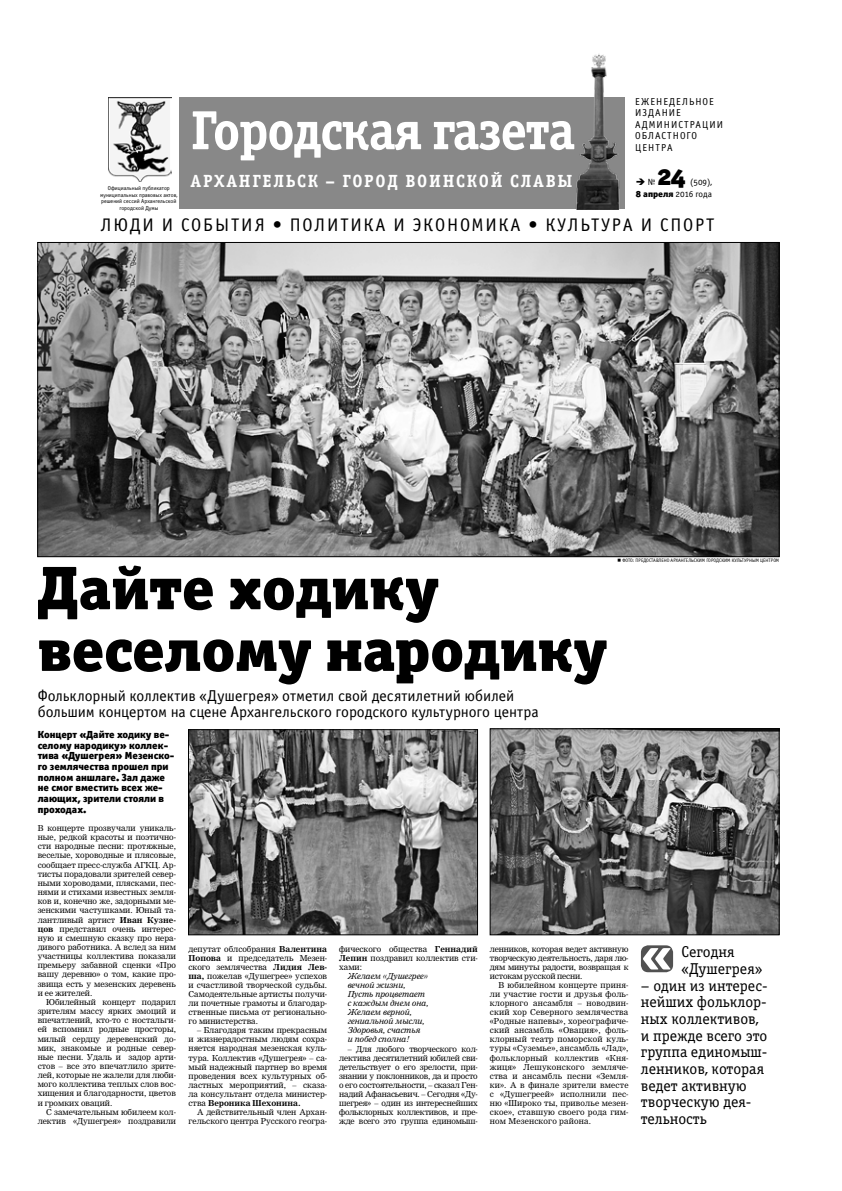
<style>
.page{position:relative;width:842px;height:1191px;background:#fff}
.page>*{position:absolute;margin:0;border:0;box-sizing:border-box;transform-origin:0 0}
.t1{font:61.6px/61.6px "Officina Serif Black OSC";color:#000}
.t2{font:55.3px "Officina Serif Bold C";letter-spacing:-.03em;color:#fff}
.t3{font:26px "Officina Sans Black OSC";color:#000}
.t4{font:18.3px "Officina Sans Book C";letter-spacing:.1em;color:#000}
.t5{font:17.7px "Officina Serif Bold C";letter-spacing:.1em;color:#fff}
.t6{font:15.8px/16.7px "Officina Serif Book OSC";color:#000}
.t7{font:15.8px/15.8px "Officina Sans Book OSC";letter-spacing:-.005em;color:#000}
.t8{font:10.3px/10.7px "Officina Sans Black C";color:#000}
.t9{font:10.1px/11.4px "Officina Sans Book C";letter-spacing:.1em;color:#000}
.t10{font:9px/12.2px "Officina Sans Book OSC";color:#000;text-align:right}
.t11{font:8px/9.1px "Nimrod Cyr";color:#000;text-align:justify}
.t12{font:8px/9.1px "Nimrod Cyr MT Inclined";color:#000}
.t13{font:5.8px/6.6px "Officina Sans Book C";color:#000;text-align:center}
.t14{font:5px "Officina Sans Book OSC";color:#000}
.s1{font-family:"Officina Sans Black OSC"}
.s2{font-weight:700}
</style>
<div class="page">
<div style="left:180px;top:97px;width:445px;height:112px;background:#888"></div>
<img style="left:108px;top:98px;width:63px;height:84px">
<img style="left:576px;top:54px;width:44px;height:155px">
<img style="left:492px;top:730px;width:285px;height:203px">
<div style="left:490px;top:728px;width:289px;height:207px;border:1px solid #000"></div>
<img style="left:190px;top:731px;width:286px;height:202px">
<div style="left:188px;top:729px;width:290px;height:206px;border:1px solid #000"></div>
<img style="left:40px;top:244px;width:737px;height:311px">
<svg style="left:641px;top:945px;width:32px;height:27px"></svg>
<svg style="left:642px;top:948px;width:29px;height:21px"></svg>
<p class="t9" style="left:635px;top:96px;width:89px">еженедельное издание администрации областного центра</p>
<h2 class="t2" style="left:191px;top:99px;width:386px">Городская газета</h2>
<h3 class="t5" style="left:191px;top:171px;width:383px">Архангельск – город воинской славы</h3>
<p class="t10" style="left:648px;top:176px;width:9px">№</p>
<h3 class="t3" style="left:657px;top:159px;width:29px">24</h3>
<p class="t10" style="left:636px;top:176px;width:78px">(509),<br><span class="s1">8 апреля</span> 2016 года</p>
<p class="t13" style="left:100px;top:185px;width:79px">Официальный публикатор муниципальных правовых актов, решений сессий Архангельской городской Думы</p>
<h3 class="t4" style="left:101px;top:215px;width:615px">люди и события • Политика и экономика • культура и спорт</h3>
<h1 class="t1" style="left:38px;top:557px;width:571px">Дайте ходику веселому народику</h1>
<h3 class="t7" style="left:38px;top:688px;width:502px">Фольклорный коллектив «Душегрея» отметил свой десятилетний юбилей большим концертом на сцене Архангельского городского культурного центра</h3>
<p class="t14" style="left:622px;top:558px;width:158px">фото: предоставлено архангельским городским культурным центром</p>
<p class="t8" style="left:38px;top:729px;width:138px">Концерт «Дайте ходику ве&shy;селому народику» коллек&shy;тива «Душегрея» Мезенско&shy;го землячества прошел при полном аншлаге. Зал даже не смог вместить всех же&shy;лающих, зрители стояли в проходах.</p>
<p class="t11" style="left:38px;top:823px;width:140px">В концерте прозвучали уникаль&shy;ные, редкой красоты и поэтично&shy;сти народные песни: протяжные, веселые, хороводные и плясовые, сообщает пресс-служба АГКЦ. Ар&shy;тисты порадовали зрителей север&shy;ными хороводами, плясками, пес&shy;нями и стихами известных земля&shy;ков и, конечно же, задорными ме&shy;зенскими частушками. Юный та&shy;лантливый артист <span class="s2">Иван Кузне&shy;цов</span> представил очень интерес&shy;ную и смешную сказку про нера&shy;дивого работника. А вслед за ним участницы коллектива показали премьеру забавной сценки «Про вашу деревню» о том, какие про&shy;звища есть у мезенских деревень и ее жителей.</p>
<p class="t11" style="left:38px;top:997px;width:140px;text-indent:9px">Юбилейный концерт подарил зрителям массу ярких эмоций и впечатлений, кто-то с ностальги&shy;ей вспомнил родные просторы, милый сердцу деревенский до&shy;мик, знакомые и родные север&shy;ные песни. Удаль и задор арти&shy;стов – все это впечатлило зрите&shy;лей, которые не жалели для люби&shy;мого коллектива теплых слов вос&shy;хищения и благодарности, цветов и громких оваций.</p>
<p class="t11" style="left:38px;top:1107px;width:140px;text-align:right">С замечательным юбилеем кол&shy;лектив «Душегрея» поздравили</p>
<p class="t11" style="left:188px;top:944px;width:140px">депутат облсобрания <span class="s2">Валентина Попова</span> и председатель Мезен&shy;ского землячества <span class="s2">Лидия Лев&shy;ша,</span> пожелав «Душегрее» успехов и счастливой творческой судьбы.<br>Самодеятельные артисты получи&shy;ли почетные грамоты и благодар&shy;ственные письма от регионально&shy;го министерства.</p>
<p class="t11" style="left:188px;top:1026px;width:140px;text-indent:9px">– Благодаря таким прекрасным и жизнерадостным людям сохра&shy;няется народная мезенская куль&shy;тура. Коллектив «Душегрея» – са&shy;мый надежный партнер во время проведения всех культурных об&shy;ластных мероприятий, – сказа&shy;ла консультант отдела министер&shy;ства <span class="s2">Вероника Шехонина.</span></p>
<p class="t11" style="left:188px;top:1107px;width:140px;text-align:right">А действительный член Архан&shy;гельского центра Русского геогра-</p>
<p class="t11" style="left:339px;top:944px;width:140px">фического общества <span class="s2">Геннадий Лепин</span> поздравил коллектив сти&shy;хами:</p>
<p class="t12" style="left:348px;top:971px;width:82px">Желаем «Душегрее» вечной жизни,<br>Пусть процветает с каждым днем она,<br>Желаем верной, гениальной мысли,<br>Здоровья, счастья<br>и побед сполна!</p>
<p class="t11" style="left:339px;top:1044px;width:140px;text-indent:9px">– Для любого творческого кол&shy;лектива десятилетний юбилей сви&shy;детельствует о его зрелости, при&shy;знании у поклонников, да и просто о его состоятельности, – сказал Ген&shy;надий Афанасьевич. – Сегодня «Ду&shy;шегрея» – один из интереснейших фольклорных коллективов, и пре&shy;жде всего это группа единомыш-</p>
<p class="t11" style="left:490px;top:944px;width:140px">ленников, которая ведет активную творческую деятельность, даря лю&shy;дям минуты радости, возвращая к истокам русской песни.</p>
<p class="t11" style="left:490px;top:980px;width:140px;text-indent:9px">В юбилейном концерте приня&shy;ли участие гости и друзья фоль&shy;клорного ансамбля – новодвин&shy;ский хор Северного землячества «Родные напевы», хореографиче&shy;ский ансамбль «Овация», фоль&shy;клорный театр поморской куль&shy;туры «Суземье», ансамбль «Лад», фольклорный коллектив «Кня&shy;жиця» Лешуконского земляче&shy;ства и ансамбль песни «Земля&shy;ки». А в финале зрители вместе с «Душегреей» исполнили пес&shy;ню «Широко ты, приволье мезен&shy;ское», ставшую своего рода гим&shy;ном Мезенского района.</p>
<h3 class="t6" style="left:681px;top:943px;width:82px">Сегодня «Душегрея»</h3>
<h3 class="t6" style="left:641px;top:977px;width:128px">– один из интерес&shy;нейших фольклор&shy;ных коллективов, и прежде всего это группа единомыш&shy;ленников, которая ведет активную творческую дея&shy;тельность</h3>
</div>
